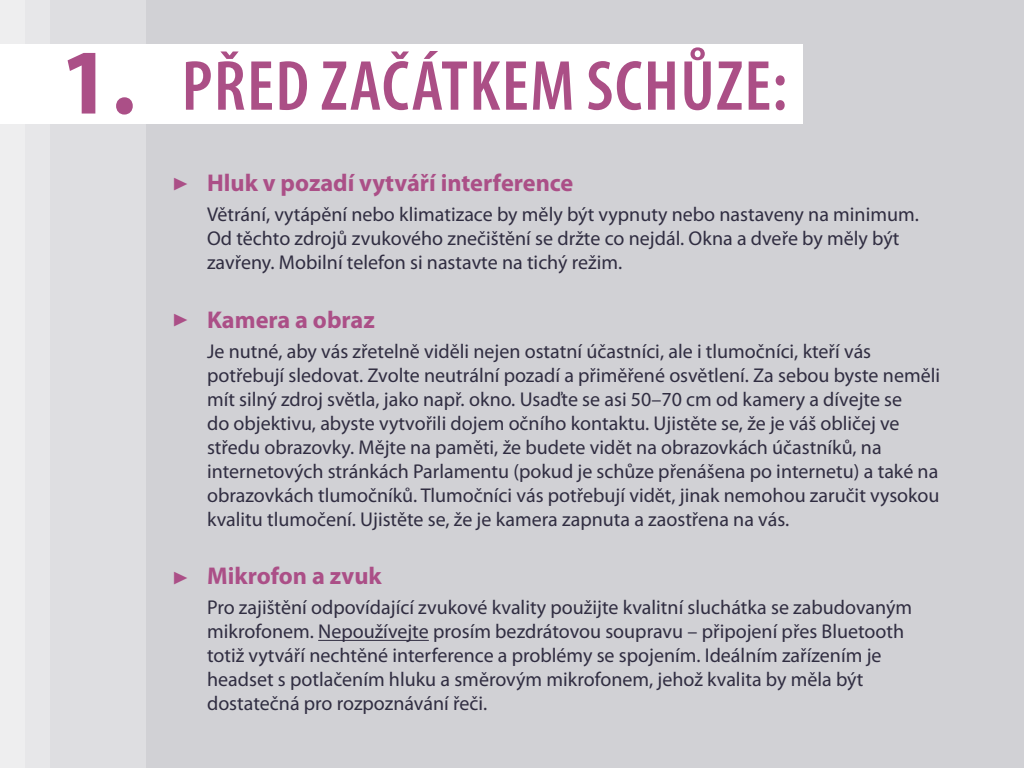
<style>
.page{position:relative;width:1024px;height:768px;background:#d1d1d5}
.page>*{position:absolute;margin:0;border:0;box-sizing:border-box;transform-origin:0 0}
.t1{font:600 condensed 71.5px "Myriad Pro";letter-spacing:.02em;color:#ab4f86}
.t2{font:27px "Minion Pro";color:#ab4f87}
.t3{font:700 24.3px "Myriad Pro";color:#ab4f87}
.t4{font:20px/24px "Myriad Pro";color:#302d41}
.s1{font-weight:700;font-stretch:normal;font-size:93.3px;color:#ab4f87}
</style>
<div class="page">
<hr style="left:318px;top:640px;width:111px;height:1px;background:#302d41">
<div style="left:0;top:0;width:146px;height:768px;background:#dedee1"></div>
<div style="left:0;top:0;width:50px;height:768px;background:#e7e7e9"></div>
<div style="left:0;top:0;width:25px;height:768px;background:#eeeeef"></div>
<div style="left:0;top:44px;width:802px;height:80px;background:#fff"></div>
<h1 class="t1" style="left:60px;top:47px;width:729px"><span class="s1">1.</span> PŘED ZAČÁTKEM SCHŮZE:</h1>
<h2 class="t2" style="left:172px;top:164px;width:18px">▶</h2>
<h2 class="t2" style="left:172px;top:301px;width:18px">▶</h2>
<h2 class="t2" style="left:172px;top:558px;width:18px">▶</h2>
<p class="t3" style="left:207px;top:167px;width:368px">Hluk v pozadí vytváří interference</p>
<p class="t4" style="left:207px;top:202px;width:713px">Větrání, vytápění nebo klimatizace by měly být vypnuty nebo nastaveny na minimum.<br>Od těchto zdrojů zvukového znečištění se držte co nejdál. Okna a dveře by měly být zavřeny. Mobilní telefon si nastavte na tichý režim.</p>
<p class="t3" style="left:207px;top:304px;width:169px">Kamera a obraz</p>
<p class="t4" style="left:207px;top:339px;width:735px">Je nutné, aby vás zřetelně viděli nejen ostatní účastníci, ale i tlumočníci, kteří vás potřebují sledovat. Zvolte neutrální pozadí a přiměřené osvětlení. Za sebou byste neměli mít silný zdroj světla, jako např. okno. Usaďte se asi 50–70 cm od kamery a dívejte se<br>do objektivu, abyste vytvořili dojem očního kontaktu. Ujistěte se, že je váš obličej ve středu obrazovky. Mějte na paměti, že budete vidět na obrazovkách účastníků, na internetových stránkách Parlamentu (pokud je schůze přenášena po internetu) a také na obrazovkách tlumočníků. Tlumočníci vás potřebují vidět, jinak nemohou zaručit vysokou kvalitu tlumočení. Ujistěte se, že je kamera zapnuta a zaostřena na vás.</p>
<p class="t3" style="left:207px;top:560px;width:176px">Mikrofon a zvuk</p>
<p class="t4" style="left:207px;top:595px;width:707px">Pro zajištění odpovídající zvukové kvality použijte kvalitní sluchátka se zabudovaným mikrofonem. Nepoužívejte prosím bezdrátovou soupravu – připojení přes Bluetooth totiž vytváří nechtěné interference a problémy se spojením. Ideálním zařízením je headset s potlačením hluku a směrovým mikrofonem, jehož kvalita by měla být dostatečná pro rozpoznávání řeči.</p>
</div>
